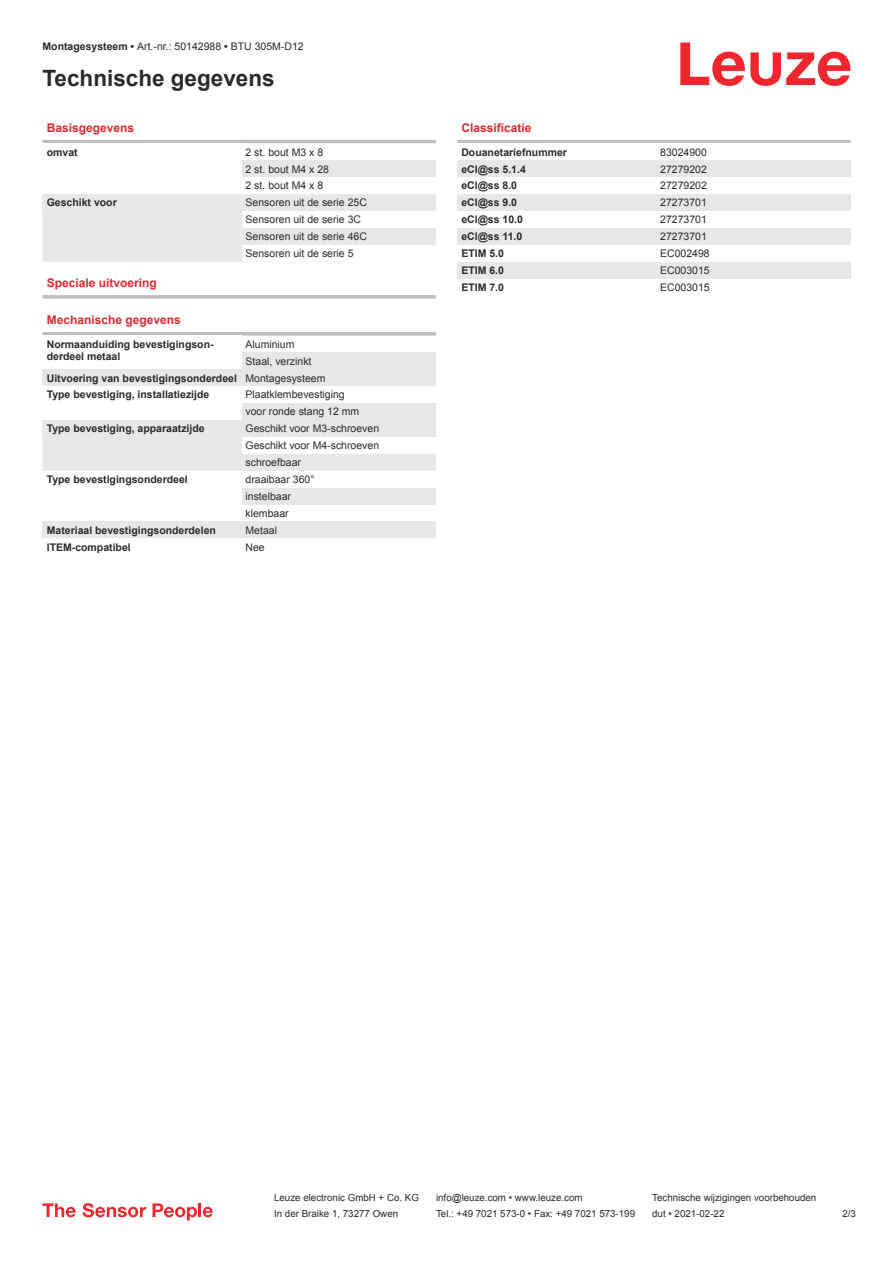
<style>
.page{position:relative;width:893px;height:1263px;background:#fff}
.page>*{position:absolute;margin:0;border:0;box-sizing:border-box;transform-origin:0 0}
.t1{font:700 22.5px "Arial";color:#2b292a}
.t2{font:700 12px "Arial";color:#db2a30}
.t3{font:10.5px/17px "Arial";color:#2b292a}
.t4{font:700 10.5px/12.6px "Arial";color:#2b292a}
.t5{font:9.75px "Arial";color:#2b292a}
.s1{font-weight:700}
.s2{font-weight:400}
</style>
<div class="page">
<svg style="left:680px;top:43px;width:170px;height:43px"></svg>
<svg style="left:43px;top:211px;width:393px;height:260px"></svg>
<hr style="left:43px;top:140px;width:393px;height:3px;background:#bdbfc1">
<div style="left:43px;top:194px;width:199px;height:17px;background:#e6e7e9"></div>
<svg style="left:242px;top:143px;width:194px;height:119px"></svg>
<div style="left:43px;top:279px;width:393px;height:18px;background:#fff"></div>
<svg style="left:43px;top:295px;width:393px;height:4px;background:#c3c5c7"></svg>
<div style="left:43px;top:316px;width:393px;height:18px;background:#fff"></div>
<hr style="left:43px;top:332px;width:393px;height:3px;background:#bdbfc1">
<div style="left:43px;top:336px;width:199px;height:29px;background:#fff"></div>
<div style="left:242px;top:336px;width:194px;height:16px;background:#fff"></div>
<div style="left:242px;top:352px;width:194px;height:17px;background:#e6e7e9"></div>
<div style="left:43px;top:369px;width:199px;height:17px;background:#e6e7e9"></div>
<div style="left:242px;top:369px;width:194px;height:17px;background:#e6e7e9"></div>
<div style="left:43px;top:386px;width:199px;height:17px;background:#fff"></div>
<div style="left:242px;top:386px;width:194px;height:17px;background:#fff"></div>
<div style="left:242px;top:403px;width:194px;height:17px;background:#e6e7e9"></div>
<div style="left:43px;top:420px;width:199px;height:17px;background:#e6e7e9"></div>
<svg style="left:242px;top:420px;width:194px;height:51px"></svg>
<div style="left:242px;top:488px;width:194px;height:17px;background:#e6e7e9"></div>
<div style="left:43px;top:521px;width:199px;height:17px;background:#e6e7e9"></div>
<div style="left:242px;top:521px;width:194px;height:17px;background:#e6e7e9"></div>
<hr style="left:457px;top:140px;width:393px;height:3px;background:#bdbfc1">
<div style="left:457px;top:160px;width:200px;height:17px;background:#e6e7e9"></div>
<div style="left:657px;top:160px;width:193px;height:17px;background:#e6e7e9"></div>
<div style="left:457px;top:194px;width:200px;height:17px;background:#e6e7e9"></div>
<div style="left:657px;top:194px;width:193px;height:17px;background:#e6e7e9"></div>
<div style="left:457px;top:228px;width:200px;height:17px;background:#e6e7e9"></div>
<div style="left:657px;top:228px;width:193px;height:17px;background:#e6e7e9"></div>
<div style="left:457px;top:262px;width:200px;height:17px;background:#e6e7e9"></div>
<div style="left:657px;top:262px;width:193px;height:17px;background:#e6e7e9"></div>
<svg style="left:43px;top:1203px;width:33px;height:14px"></svg>
<svg style="left:83px;top:1203px;width:63px;height:14px"></svg>
<svg style="left:153px;top:1203px;width:44px;height:17px"></svg>
<hr style="left:198px;top:1203px;width:3px;height:14px;background:#ed272d">
<svg style="left:203px;top:1207px;width:10px;height:10px"></svg>
<p class="t3" style="left:43px;top:39px;width:263px"><span class="s1">Montagesysteem •</span> Art.-nr.: 50142988 <span class="s1">•</span> BTU 305M-D12</p>
<h1 class="t1" style="left:43px;top:70px;width:234px">Technische gegevens</h1>
<p class="t2" style="left:47px;top:123px;width:89px">Basisgegevens</p>
<p class="t4" style="left:47px;top:147px;width:32px">omvat</p>
<p class="t3" style="left:246px;top:144px;width:85px">2 st. bout M3 x 8<br>2 st. bout M4 x 28<br>2 st. bout M4 x 8</p>
<p class="t4" style="left:47px;top:197px;width:72px">Geschikt voor</p>
<p class="t3" style="left:246px;top:195px;width:123px">Sensoren uit de serie 25C<br>Sensoren uit de serie 3C<br>Sensoren uit de serie 46C<br>Sensoren uit de serie 5</p>
<p class="t2" style="left:47px;top:279px;width:112px">Speciale uitvoering</p>
<p class="t2" style="left:47px;top:316px;width:136px">Mechanische gegevens</p>
<p class="t4" style="left:47px;top:339px;width:168px">Normaanduiding bevestigingson&shy;derdeel metaal</p>
<p class="t3" style="left:246px;top:337px;width:51px">Aluminium</p>
<p class="t3" style="left:246px;top:353px;width:67px">Staal, verzinkt</p>
<p class="t4" style="left:47px;top:372px;width:280px">Uitvoering van bevestigingsonderdeel <span class="s2">Montagesysteem</span></p>
<p class="t4" style="left:47px;top:389px;width:164px">Type bevestiging, installatiezijde</p>
<p class="t3" style="left:246px;top:387px;width:115px">Plaatklembevestiging voor ronde stang 12 mm</p>
<p class="t4" style="left:47px;top:423px;width:159px">Type bevestiging, apparaatzijde</p>
<p class="t3" style="left:246px;top:421px;width:135px;text-align:justify">Geschikt voor M3-schroeven Geschikt voor M4-schroeven schroefbaar</p>
<p class="t4" style="left:47px;top:474px;width:143px">Type bevestigingsonderdeel</p>
<p class="t3" style="left:246px;top:472px;width:70px">draaibaar 360° instelbaar klembaar</p>
<p class="t4" style="left:47px;top:525px;width:171px">Materiaal bevestigingsonderdelen</p>
<p class="t3" style="left:246px;top:522px;width:33px">Metaal</p>
<p class="t4" style="left:47px;top:542px;width:86px">ITEM-compatibel</p>
<p class="t3" style="left:246px;top:539px;width:21px">Nee</p>
<p class="t2" style="left:461px;top:123px;width:72px">Classificatie</p>
<p class="t4" style="left:461px;top:147px;width:107px">Douanetariefnummer</p>
<p class="t3" style="left:660px;top:144px;width:48px">83024900</p>
<p class="t4" style="left:461px;top:164px;width:66px">eCl@ss 5.1.4</p>
<p class="t3" style="left:660px;top:161px;width:48px">27279202</p>
<p class="t4" style="left:461px;top:180px;width:57px">eCl@ss 8.0</p>
<p class="t3" style="left:660px;top:178px;width:48px">27279202</p>
<p class="t4" style="left:461px;top:197px;width:57px">eCl@ss 9.0</p>
<p class="t3" style="left:660px;top:195px;width:48px">27273701</p>
<p class="t4" style="left:461px;top:214px;width:63px">eCl@ss 10.0</p>
<p class="t3" style="left:660px;top:212px;width:48px">27273701</p>
<p class="t4" style="left:461px;top:231px;width:63px">eCl@ss 11.0</p>
<p class="t3" style="left:660px;top:229px;width:48px">27273701</p>
<p class="t4" style="left:461px;top:248px;width:44px">ETIM 5.0</p>
<p class="t3" style="left:660px;top:246px;width:51px">EC002498</p>
<p class="t4" style="left:461px;top:265px;width:44px">ETIM 6.0</p>
<p class="t3" style="left:660px;top:263px;width:51px">EC003015</p>
<p class="t4" style="left:461px;top:282px;width:44px">ETIM 7.0</p>
<p class="t3" style="left:660px;top:280px;width:51px">EC003015</p>
<p class="t5" style="left:274px;top:1194px;width:146px">Leuze electronic GmbH + Co. KG</p>
<p class="t5" style="left:436px;top:1194px;width:148px">info@leuze.com • www.leuze.com</p>
<p class="t5" style="left:652px;top:1194px;width:166px">Technische wijzigingen voorbehouden</p>
<p class="t5" style="left:274px;top:1210px;width:126px">In der Braike 1, 73277 Owen</p>
<p class="t5" style="left:436px;top:1210px;width:201px">Tel.: +49 7021 573-0 • Fax: +49 7021 573-199</p>
<p class="t5" style="left:652px;top:1210px;width:74px">dut • 2021-02-22</p>
<p class="t5" style="left:842px;top:1210px;width:15px">2 /3</p>
</div>
